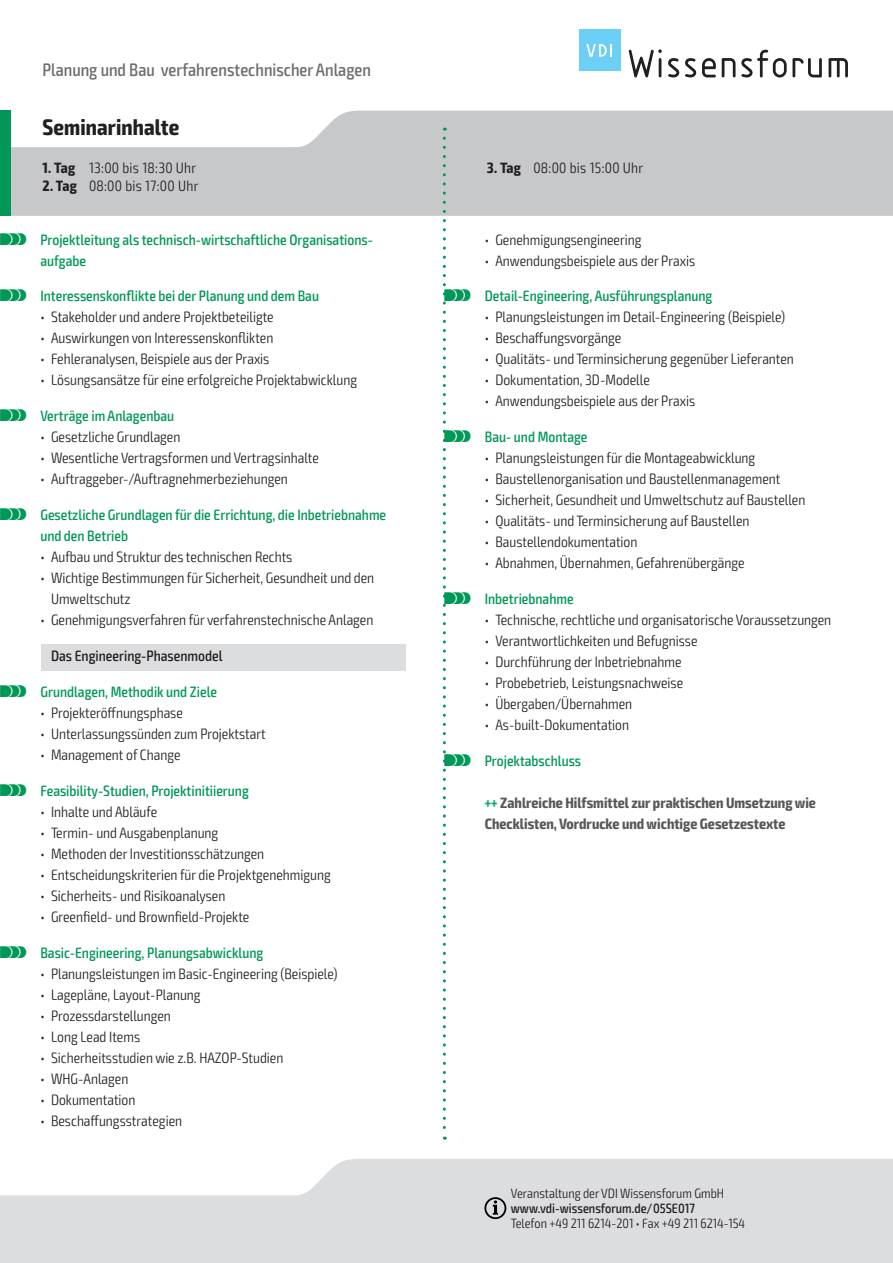
<style>
.page{position:relative;width:893px;height:1263px;background:#fff}
.page>*{position:absolute;margin:0;border:0;box-sizing:border-box;transform-origin:0 0}
.t1{font:700 condensed 22.5px "Exo 2";letter-spacing:.005em;color:#231f20}
.t2{font:500 condensed 18px "Exo 2";color:#6c6d70}
.t3{font:300 condensed 15px/21px "Exo 2";color:#231f20}
.t4{font:500 condensed 15px/21px "Exo 2";color:#009856}
.t5{font:700 condensed 15px/21px "Exo 2";color:#57585a}
.t6{font:300 condensed 15px "Exo 2";letter-spacing:.02em;color:#231f20}
.t7{font:500 condensed 15px "Exo 2";color:#231f20}
.t8{font:300 condensed 13.5px "Exo 2";color:#231f20}
.t9{font:500 condensed 13.5px "Exo 2";color:#231f20}
.s1{font-weight:700}
.s2{font-family:"VDI Iconset S4 A Regular";font-weight:400;font-stretch:normal}
.s3{color:#16a670}
</style>
<div class="page">
<svg style="left:0;top:1159px;width:893px;height:104px;fill:#dcdddf"></svg>
<svg style="left:11px;top:111px;width:882px;height:105px;fill:#c7c8ca"></svg>
<div style="left:0;top:111px;width:11px;height:105px;background:#009856"></div>
<svg style="left:484px;top:1197px;width:22px;height:22px"></svg>
<svg style="left:629px;top:49px;width:33px;height:28px"></svg>
<svg style="left:668px;top:58px;width:11px;height:19px"></svg>
<svg style="left:685px;top:58px;width:11px;height:19px"></svg>
<svg style="left:702px;top:58px;width:14px;height:19px"></svg>
<svg style="left:722px;top:58px;width:13px;height:19px"></svg>
<svg style="left:741px;top:50px;width:81px;height:27px"></svg>
<svg style="left:828px;top:58px;width:20px;height:19px"></svg>
<div style="left:579px;top:30px;width:41px;height:41px;background:#6bcff6"></div>
<svg style="left:586px;top:44px;width:26px;height:13px"></svg>
<div style="left:41px;top:644px;width:365px;height:26px;background:#dcdddf"></div>
<svg style="left:443px;top:138px;width:3px;height:1002px"></svg>
<p class="t2" style="left:43px;top:59px;width:330px">Planung und Bau verfahrenstechnischer Anlagen</p>
<h1 class="t1" style="left:43px;top:113px;width:138px">Seminarinhalte</h1>
<p class="t6" style="left:43px;top:159px;width:155px"><span class="s1">1. Tag</span> 13:00 bis 18:30 Uhr</p>
<p class="t6" style="left:43px;top:177px;width:158px"><span class="s1">2. Tag</span> 08:00 bis 17:00 Uhr</p>
<p class="t4" style="left:40px;top:229px;width:333px;text-indent:-40px"><span class="s2">S</span> Projektleitung als technisch-wirtschaftliche Organisations&shy;aufgabe</p>
<p class="t4" style="left:0;top:286px;width:320px"><span class="s2">S</span> Interessenskonflikte bei der Planung und dem Bau</p>
<p class="t3" style="left:40px;top:307px;width:235px">• Stakeholder und andere Projektbeteiligte</p>
<p class="t3" style="left:40px;top:328px;width:234px">• Auswirkungen von Interessenskonflikten</p>
<p class="t3" style="left:40px;top:349px;width:231px">• Fehleranalysen, Beispiele aus der Praxis</p>
<p class="t3" style="left:40px;top:370px;width:318px">• Lösungsansätze für eine erfolgreiche Projektabwicklung</p>
<p class="t4" style="left:0;top:406px;width:176px"><span class="s2">S</span> Verträge im Anlagenbau</p>
<p class="t3" style="left:40px;top:427px;width:142px">• Gesetzliche Grundlagen</p>
<p class="t3" style="left:40px;top:448px;width:280px">• Wesentliche Vertragsformen und Vertragsinhalte</p>
<p class="t3" style="left:40px;top:469px;width:249px">• Auftraggeber-/Auftragnehmerbeziehungen</p>
<p class="t4" style="left:40px;top:505px;width:347px;text-indent:-40px"><span class="s2">S</span> Gesetzliche Grundlagen für die Errichtung, die Inbetriebnahme und den Betrieb</p>
<p class="t3" style="left:40px;top:547px;width:254px">• Aufbau und Struktur des technischen Rechts</p>
<p class="t3" style="left:51px;top:568px;width:325px;text-indent:-11px">• Wichtige Bestimmungen für Sicherheit, Gesundheit und den<br>Umweltschutz</p>
<p class="t3" style="left:40px;top:610px;width:334px">• Genehmigungsverfahren für verfahrenstechnische Anlagen</p>
<p class="t7" style="left:51px;top:647px;width:173px">Das Engineering-Phasenmodel</p>
<p class="t4" style="left:0;top:681px;width:219px"><span class="s2">S</span> Grundlagen, Methodik und Ziele</p>
<p class="t3" style="left:40px;top:702px;width:144px">• Projekteröffnungsphase</p>
<p class="t3" style="left:40px;top:723px;width:227px">• Unterlassungssünden zum Projektstart</p>
<p class="t3" style="left:40px;top:744px;width:142px">• Management of Change</p>
<p class="t4" style="left:0;top:780px;width:250px"><span class="s2">S</span> Feasibility-Studien, Projektinitiierung</p>
<p class="t3" style="left:40px;top:801px;width:118px">• Inhalte und Abläufe</p>
<p class="t3" style="left:40px;top:822px;width:179px">• Termin- und Ausgabenplanung</p>
<p class="t3" style="left:40px;top:843px;width:225px">• Methoden der Investitionsschätzungen</p>
<p class="t3" style="left:40px;top:864px;width:292px">• Entscheidungskriterien für die Projektgenehmigung</p>
<p class="t3" style="left:40px;top:885px;width:186px">• Sicherheits- und Risikoanalysen</p>
<p class="t3" style="left:40px;top:906px;width:211px">• Greenfield- und Brownfield-Projekte</p>
<p class="t4" style="left:0;top:942px;width:265px"><span class="s2">S</span> Basic-Engineering, Planungsabwicklung</p>
<p class="t3" style="left:40px;top:963px;width:299px">• Planungsleistungen im Basic-Engineering (Beispiele)</p>
<p class="t3" style="left:40px;top:984px;width:162px">• Lagepläne, Layout-Planung</p>
<p class="t3" style="left:40px;top:1005px;width:132px">• Prozessdarstellungen</p>
<p class="t3" style="left:40px;top:1026px;width:101px">• Long Lead Items</p>
<p class="t3" style="left:40px;top:1047px;width:244px">• Sicherheitsstudien wie z.B. HAZOP-Studien</p>
<p class="t3" style="left:40px;top:1068px;width:89px">• WHG-Anlagen</p>
<p class="t3" style="left:40px;top:1089px;width:97px">• Dokumentation</p>
<p class="t3" style="left:40px;top:1110px;width:143px">• Beschaffungsstrategien</p>
<p class="t6" style="left:487px;top:159px;width:158px"><span class="s1">3. Tag</span> 08:00 bis 15:00 Uhr</p>
<p class="t3" style="left:485px;top:229px;width:158px">• Genehmigungsengineering</p>
<p class="t3" style="left:485px;top:250px;width:212px">• Anwendungsbeispiele aus der Praxis</p>
<p class="t4" style="left:444px;top:286px;width:270px"><span class="s2">S</span> Detail-Engineering, Ausführungsplanung</p>
<p class="t3" style="left:485px;top:307px;width:302px">• Planungsleistungen im Detail-Engineering (Beispiele)</p>
<p class="t3" style="left:485px;top:328px;width:138px">• Beschaffungsvorgänge</p>
<p class="t3" style="left:485px;top:349px;width:311px">• Qualitäts- und Terminsicherung gegenüber Lieferanten</p>
<p class="t3" style="left:485px;top:370px;width:167px">• Dokumentation, 3D-Modelle</p>
<p class="t3" style="left:485px;top:391px;width:212px">• Anwendungsbeispiele aus der Praxis</p>
<p class="t4" style="left:444px;top:427px;width:145px"><span class="s2">S</span> Bau- und Montage</p>
<p class="t3" style="left:485px;top:448px;width:272px">• Planungsleistungen für die Montageabwicklung</p>
<p class="t3" style="left:485px;top:469px;width:297px">• Baustellenorganisation und Baustellenmanagement</p>
<p class="t3" style="left:485px;top:490px;width:322px">• Sicherheit, Gesundheit und Umweltschutz auf Baustellen</p>
<p class="t3" style="left:485px;top:511px;width:266px">• Qualitäts- und Terminsicherung auf Baustellen</p>
<p class="t3" style="left:485px;top:532px;width:154px">• Baustellendokumentation</p>
<p class="t3" style="left:485px;top:553px;width:261px">• Abnahmen, Übernahmen, Gefahrenübergänge</p>
<p class="t4" style="left:444px;top:589px;width:131px"><span class="s2">S</span> Inbetriebnahme</p>
<p class="t3" style="left:485px;top:610px;width:348px">• Technische, rechtliche und organisatorische Voraussetzungen</p>
<p class="t3" style="left:485px;top:631px;width:214px">• Verantwortlichkeiten und Befugnisse</p>
<p class="t3" style="left:485px;top:652px;width:198px">• Durchführung der Inbetriebnahme</p>
<p class="t3" style="left:485px;top:673px;width:200px">• Probebetrieb, Leistungsnachweise</p>
<p class="t3" style="left:485px;top:694px;width:149px">• Übergaben/Übernahmen</p>
<p class="t3" style="left:485px;top:715px;width:146px">• As-built-Dokumentation</p>
<p class="t4" style="left:444px;top:751px;width:138px"><span class="s2">S</span> Projektabschluss</p>
<p class="t5" style="left:485px;top:793px;width:333px"><span class="s3">+++</span> Zahlreiche Hilfsmittel zur praktischen Umsetzung wie<br>Checklisten, Vordrucke und wichtige Gesetzestexte</p>
<p class="t8" style="left:511px;top:1185px;width:215px">Veranstaltung der VDI Wissensforum GmbH</p>
<p class="t9" style="left:511px;top:1200px;width:186px">www.vdi-wissensforum.de/05SE017</p>
<p class="t8" style="left:511px;top:1215px;width:236px">Telefon +49 211 6214-201 • Fax +49 211 6214-154</p>
</div>
